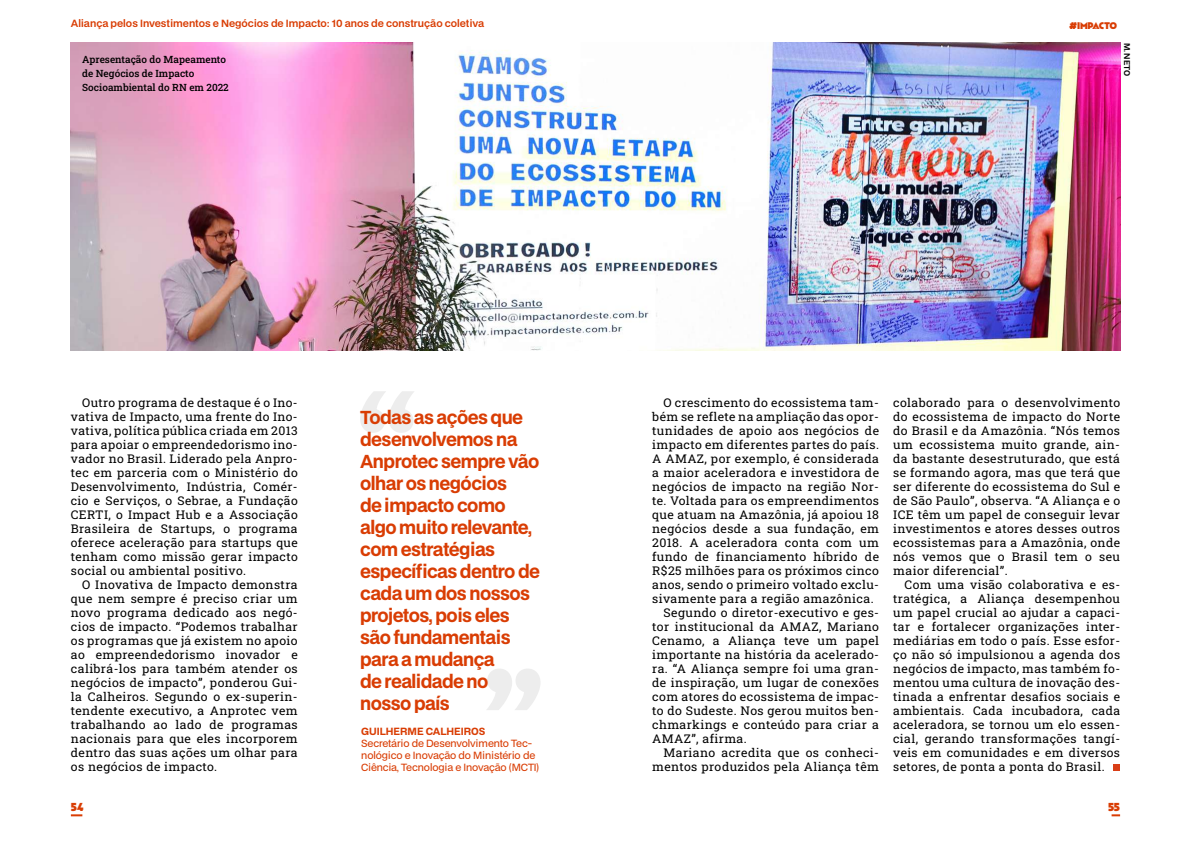
<style>
.page{position:relative;width:1191px;height:842px;background:#fff}
.page>*{position:absolute;margin:0;border:0;box-sizing:border-box;transform-origin:0 0}
.t1{font:700 18px/22px "BDO Grotesk";letter-spacing:-.03em;color:#d93d04}
.t2{font:12px/14px "Roboto Slab";letter-spacing:.03em;color:#000;text-align:justify}
.t3{font:12px "Apres Ski Personal Use Only";color:#d93d04}
.t4{font:10px/12px "BDO Grotesk";letter-spacing:-.01em;color:#d93d04}
.t5{font:600 10px "BDO Grotesk";color:#d93d04}
.t6{font:500 10px/14px "Roboto Slab";color:#000}
.t7{font:700 10px "BDO Grotesk";color:#d93d04}
.t8{font:10px "Apres Ski Personal Use Only";letter-spacing:-.04em;color:#d93d04}
.t9{font:600 8px "BDO Grotesk";color:#000}
</style>
<div class="page">
<svg style="left:487px;top:669px;width:53px;height:41px"></svg>
<svg style="left:360px;top:391px;width:54px;height:42px"></svg>
<img style="left:71px;top:43px;width:1049px;height:308px">
<svg style="left:1111px;top:814px;width:9px;height:2px"></svg>
<svg style="left:71px;top:814px;width:11px;height:2px"></svg>
<div style="left:1113px;top:764px;width:7px;height:7px;background:#d93e17"></div>
<p class="t5" style="left:71px;top:15px;width:415px">Aliança pelos Investimentos e Negócios de Impacto: 10 anos de construção coletiva</p>
<p class="t6" style="left:82px;top:52px;width:148px">Apresentação do Mapeamento de Negócios de Impacto<br>Socioambiental do RN em 2022</p>
<p class="t8" style="left:1069px;top:19px;width:50px">#IMPACTO</p>
<p class="t9" style="left:1133px;top:43px;width:35px;rotate:90deg">M. NETO</p>
<p class="t2" style="left:71px;top:395px;width:228px;text-indent:11px">Outro programa de destaque é o Ino&shy;vativa de Impacto, uma frente do Ino&shy;vativa, política pública criada em 2013 para apoiar o empreendedorismo ino&shy;vador no Brasil. Liderado pela Anpro&shy;tec em parceria com o Ministério do Desenvolvimento, Indústria, Comér&shy;cio e Serviços, o Sebrae, a Fundação CERTI, o Impact Hub e a Associação Brasileira de Startups, o programa oferece aceleração para startups que tenham como missão gerar impacto social ou ambiental positivo.</p>
<p class="t2" style="left:71px;top:577px;width:228px;text-indent:11px">O Inovativa de Impacto demonstra que nem sempre é preciso criar um novo programa dedicado aos negó&shy;cios de impacto. “Podemos trabalhar os programas que já existem no apoio ao empreendedorismo inovador e calibrá-los para também atender os negócios de impacto”, ponderou Gui&shy;la Calheiros. Segundo o ex-superin&shy;tendente executivo, a Anprotec vem trabalhando ao lado de programas nacionais para que eles incorporem dentro das suas ações um olhar para os negócios de impacto.</p>
<p class="t1" style="left:360px;top:405px;width:181px">Todas as ações que desenvolvemos na<br>Anprotec sempre vão olhar os negócios<br>de impacto como algo muito relevante, com estratégias específicas dentro de cada um dos nossos projetos, pois eles são fundamentais para a mudança<br>de realidade no nosso país</p>
<p class="t7" style="left:361px;top:724px;width:126px">GUILHERME CALHEIROS</p>
<p class="t4" style="left:361px;top:737px;width:179px">Secretário de Desenvolvimento Tec&shy;nológico e Inovação do Ministério de<br>Ciência, Tecnologia e Inovação (MCTI)</p>
<p class="t2" style="left:663px;top:395px;width:217px">O crescimento do ecossistema tam-</p>
<p class="t2" style="left:652px;top:409px;width:228px">bém se reflete na ampliação das opor-</p>
<p class="t2" style="left:652px;top:423px;width:228px">tunidades de apoio aos negócios de</p>
<p class="t2" style="left:652px;top:437px;width:228px">impacto em diferentes partes do país.</p>
<p class="t2" style="left:652px;top:451px;width:228px">A AMAZ, por exemplo, é considerada</p>
<p class="t2" style="left:652px;top:465px;width:228px">a maior aceleradora e investidora de</p>
<p class="t2" style="left:652px;top:479px;width:228px">negócios de impacto na região Nor-</p>
<p class="t2" style="left:652px;top:493px;width:228px">te. Voltada para os empreendimentos</p>
<p class="t2" style="left:652px;top:507px;width:228px">que atuam na Amazônia, já apoiou 18</p>
<p class="t2" style="left:652px;top:521px;width:228px">negócios desde a sua fundação, em</p>
<p class="t2" style="left:652px;top:535px;width:228px">2018. A aceleradora conta com um</p>
<p class="t2" style="left:652px;top:549px;width:228px">fundo de financiamento híbrido de</p>
<p class="t2" style="left:652px;top:563px;width:228px">R$25 milhões para os próximos cinco</p>
<p class="t2" style="left:652px;top:577px;width:228px">anos, sendo o primeiro voltado exclu-</p>
<p class="t2" style="left:652px;top:591px;width:223px">sivamente para a região amazônica.</p>
<p class="t2" style="left:663px;top:605px;width:217px">Segundo o diretor-executivo e ges-</p>
<p class="t2" style="left:652px;top:619px;width:228px">tor institucional da AMAZ, Mariano</p>
<p class="t2" style="left:652px;top:633px;width:228px">Cenamo, a Aliança teve um papel</p>
<p class="t2" style="left:652px;top:647px;width:228px">importante na história da acelerado-</p>
<p class="t2" style="left:652px;top:661px;width:228px">ra. “A Aliança sempre foi uma gran-</p>
<p class="t2" style="left:652px;top:675px;width:228px">de inspiração, um lugar de conexões</p>
<p class="t2" style="left:652px;top:689px;width:228px">com atores do ecossistema de impac-</p>
<p class="t2" style="left:652px;top:703px;width:228px">to do Sudeste. Nos gerou muitos ben-</p>
<p class="t2" style="left:652px;top:717px;width:228px">chmarkings e conteúdo para criar a</p>
<p class="t2" style="left:652px;top:731px;width:96px">AMAZ”, afirma.</p>
<p class="t2" style="left:663px;top:745px;width:217px">Mariano acredita que os conheci-</p>
<p class="t2" style="left:652px;top:759px;width:228px">mentos produzidos pela Aliança têm</p>
<p class="t2" style="left:893px;top:395px;width:228px">colaborado para o desenvolvimento do ecossistema de impacto do Norte do Brasil e da Amazônia. “Nós temos um ecossistema muito grande, ain&shy;da bastante desestruturado, que está se formando agora, mas que terá que ser diferente do ecossistema do Sul e de São Paulo”, observa. “A Aliança e o ICE têm um papel de conseguir levar investimentos e atores desses outros ecossistemas para a Amazônia, onde nós vemos que o Brasil tem o seu maior diferencial”.</p>
<p class="t2" style="left:893px;top:577px;width:228px;text-indent:11px">Com uma visão colaborativa e es&shy;tratégica, a Aliança desempenhou um papel crucial ao ajudar a capaci&shy;tar e fortalecer organizações inter&shy;mediárias em todo o país. Esse esfor&shy;ço não só impulsionou a agenda dos negócios de impacto, mas também fo&shy;mentou uma cultura de inovação des&shy;tinada a enfrentar desafios sociais e ambientais. Cada incubadora, cada aceleradora, se tornou um elo essen&shy;cial, gerando transformações tangí&shy;veis em comunidades e em diversos setores, de ponta a ponta do Brasil.</p>
<p class="t3" style="left:71px;top:799px;width:14px">54</p>
<p class="t3" style="left:1108px;top:799px;width:13px">55</p>
</div>
